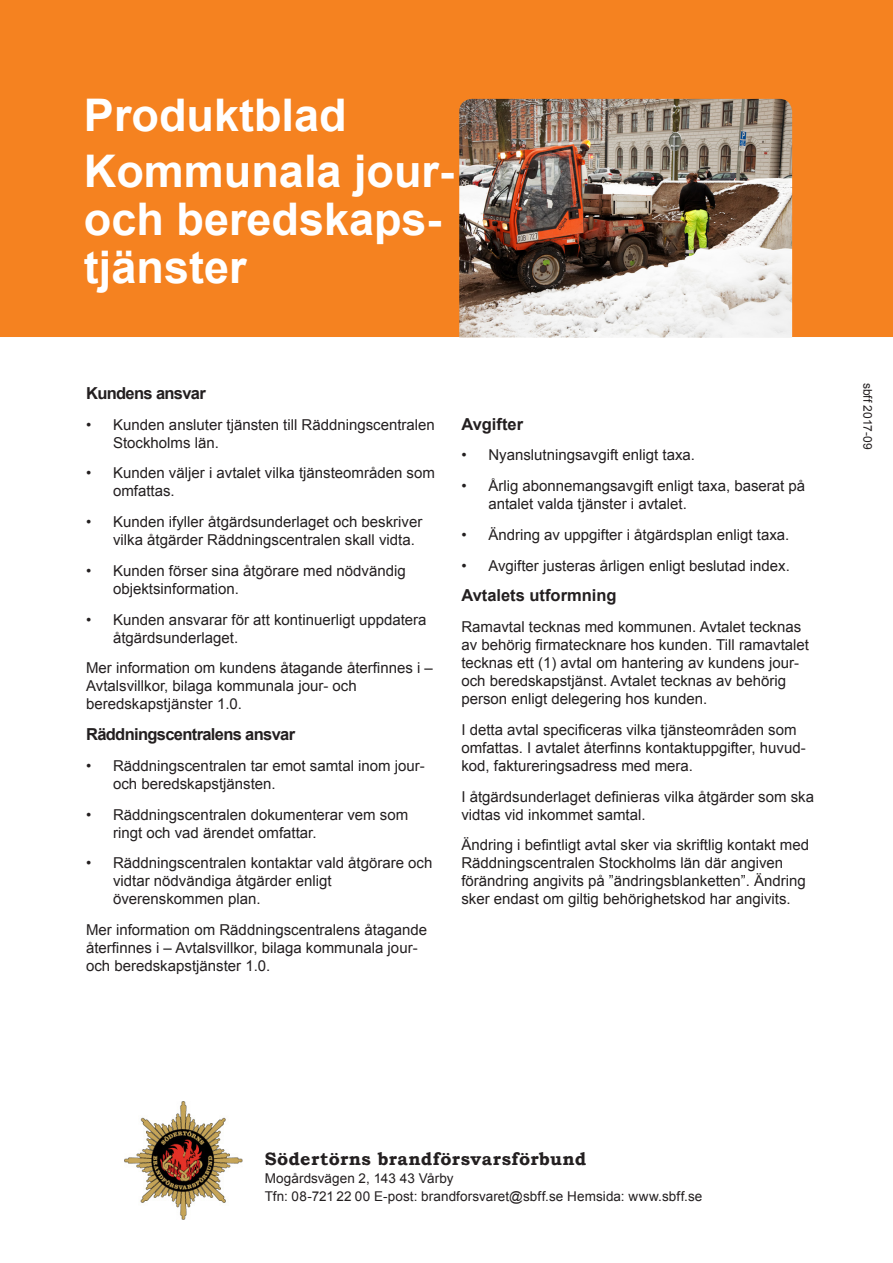
<style>
.page{position:relative;width:893px;height:1263px;background:#fff}
.page>*{position:absolute;margin:0;border:0;box-sizing:border-box;transform-origin:0 0}
.Rubrik_huvud_HI{font:700 45px/48px "Arial";color:#fff}
.t1{font:700 18px "Bookman Old Style";letter-spacing:.025em;color:#231f20}
.Brödtext_HI{font:700 16.5px "Arial";letter-spacing:-.04em;color:#231f20}
.Brödtext_HI-2{font:700 16.5px "Arial";color:#231f20}
.Brödtext_HI-3{font:15px/18px "Arial";color:#231f20}
.t2{font:13.5px/18px "Arial";letter-spacing:.005em;color:#231f20}
.t3{font:12px "Arial";color:#231f20}
</style>
<div class="page">
<img style="left:125px;top:1101px;width:117px;height:118px">
<div style="left:0;top:0;width:893px;height:337px;background:#f58220"></div>
<img style="left:459px;top:99px;width:333px;height:239px">
<p class="Rubrik_huvud_HI" style="left:84px;top:92px;width:264px">Produktblad</p>
<p class="Rubrik_huvud_HI" style="left:84px;top:149px;width:372px">Kommunala jour&shy;och beredskaps&shy;tjänster</p>
<p class="Brödtext_HI" style="left:86px;top:382px;width:121px">Kundens ansvar</p>
<p class="Brödtext_HI-3" style="left:113px;top:416px;width:323px;text-indent:-27px">• Kunden ansluter tjänsten till Räddningscentralen<br>Stockholms län.</p>
<p class="Brödtext_HI-3" style="left:113px;top:464px;width:323px;text-indent:-27px">• Kunden väljer i avtalet vilka tjänsteområden som omfattas.</p>
<p class="Brödtext_HI-3" style="left:113px;top:513px;width:311px;text-indent:-27px">• Kunden ifyller åtgärdsunderlaget och beskriver vilka åtgärder Räddningscentralen skall vidta.</p>
<p class="Brödtext_HI-3" style="left:113px;top:562px;width:294px;text-indent:-27px">• Kunden förser sina åtgörare med nödvändig objektsinformation.</p>
<p class="Brödtext_HI-3" style="left:113px;top:610px;width:315px;text-indent:-27px">• Kunden ansvarar för att kontinuerligt uppdatera åtgärdsunderlaget.</p>
<p class="Brödtext_HI-3" style="left:86px;top:659px;width:348px">Mer information om kundens åtagande återfinnes i –<br>Avtalsvillkor, bilaga kommunala jour- och beredskapstjänster 1.0.</p>
<p class="Brödtext_HI" style="left:86px;top:723px;width:211px">Räddningscentralens ansvar</p>
<p class="Brödtext_HI-3" style="left:113px;top:757px;width:313px;text-indent:-27px">• Räddningscentralen tar emot samtal inom jour&shy;och beredskapstjänsten.</p>
<p class="Brödtext_HI-3" style="left:113px;top:805px;width:297px;text-indent:-27px">• Räddningscentralen dokumenterar vem som ringt och vad ärendet omfattar.</p>
<p class="Brödtext_HI-3" style="left:113px;top:854px;width:321px;text-indent:-27px">• Räddningscentralen kontaktar vald åtgörare och vidtar nödvändiga åtgärder enligt överenskommen plan.</p>
<p class="Brödtext_HI-3" style="left:86px;top:921px;width:342px">Mer information om Räddningscentralens åtagande återfinnes i – Avtalsvillkor, bilaga kommunala jour&shy;och beredskapstjänster 1.0.</p>
<p class="Brödtext_HI-2" style="left:461px;top:413px;width:63px">Avgifter</p>
<p class="Brödtext_HI-3" style="left:461px;top:446px;width:235px">• Nyanslutningsavgift enligt taxa.</p>
<p class="Brödtext_HI-3" style="left:488px;top:477px;width:318px;text-indent:-27px">• Årlig abonnemangsavgift enligt taxa, baserat på antalet valda tjänster i avtalet.</p>
<p class="Brödtext_HI-3" style="left:461px;top:526px;width:329px">• Ändring av uppgifter i åtgärdsplan enligt taxa.</p>
<p class="Brödtext_HI-3" style="left:461px;top:556px;width:330px">• Avgifter justeras årligen enligt beslutad index.</p>
<p class="Brödtext_HI-2" style="left:461px;top:585px;width:157px">Avtalets utformning</p>
<p class="Brödtext_HI-3" style="left:461px;top:618px;width:349px">Ramavtal tecknas med kommunen. Avtalet tecknas av behörig firmatecknare hos kunden. Till ramavtalet tecknas ett (1) avtal om hantering av kundens jour&shy;och beredskapstjänst. Avtalet tecknas av behörig person enligt delegering hos kunden.</p>
<p class="Brödtext_HI-3" style="left:461px;top:721px;width:346px">I detta avtal specificeras vilka tjänsteområden som omfattas. I avtalet återfinns kontaktuppgifter, huvud&shy;kod, faktureringsadress med mera.</p>
<p class="Brödtext_HI-3" style="left:461px;top:787px;width:354px">I åtgärdsunderlaget definieras vilka åtgärder som ska vidtas vid inkommet samtal.</p>
<p class="Brödtext_HI-3" style="left:461px;top:836px;width:349px">Ändring i befintligt avtal sker via skriftlig kontakt med Räddningscentralen Stockholms län där angiven förändring angivits på ”ändringsblanketten”. Ändring sker endast om giltig behörighetskod har angivits.</p>
<p class="t3" style="left:875px;top:383px;width:68px;rotate:90deg">sbff 2017-09</p>
<p class="t1" style="left:265px;top:1146px;width:323px">Södertörns brandförsvarsförbund</p>
<p class="t2" style="left:265px;top:1170px;width:439px">Mogårdsvägen 2, 143 43 Vårby<br>Tfn: 08-721 22 00 E-post: brandforsvaret@sbff.se Hemsida: www.sbff.se</p>
</div>
